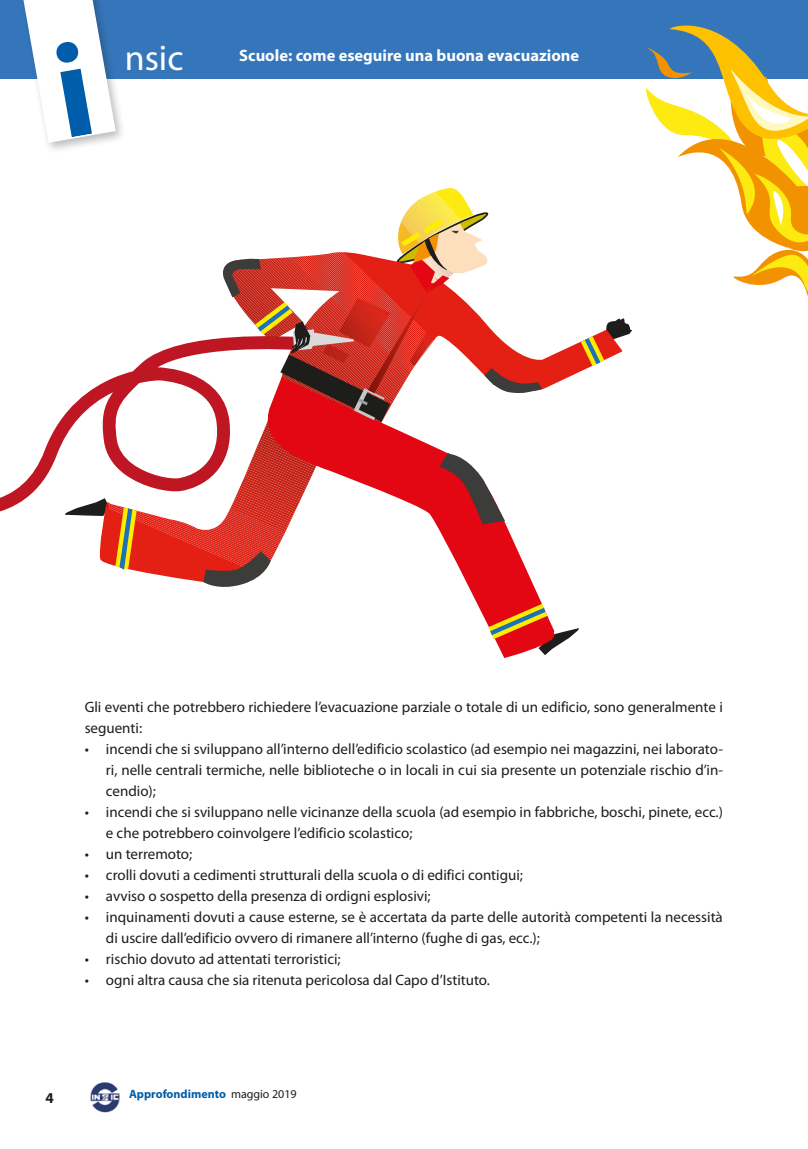
<style>
.page{position:relative;width:808px;height:1149px;background:#fff}
.page>*{position:absolute;margin:0;border:0;box-sizing:border-box;transform-origin:0 0}
.t1{font:36px "Myriad Pro";color:#fff}
.t2{font:700 16.5px "Myriad Pro";color:#fff}
.t3{font:15px/21px "Myriad Pro";color:#1d1d1b}
.t4{font:700 15px "Myriad Pro";color:#1d1d1b}
.t5{font:700 12px "Myriad Pro";color:#005da9}
.s1{font-weight:400;color:#1d1d1b}
</style>
<div class="page">
<div style="left:0;top:0;width:808px;height:78px;background:#3576bb"></div>
<div style="left:17px;top:0;width:110px;height:154px;background:#1d1d1b;opacity:.3"></div>
<img style="left:90px;top:1082px;width:30px;height:31px">
<svg style="left:640px;top:25px;width:168px;height:271px"></svg>
<svg style="left:0;top:421px;width:60px;height:91px"></svg>
<svg style="left:542px;top:341px;width:50px;height:43px;fill:#e41f13"></svg>
<svg style="left:581px;top:318px;width:51px;height:48px"></svg>
<svg style="left:471px;top:591px;width:71px;height:66px"></svg>
<svg style="left:488px;top:603px;width:91px;height:52px"></svg>
<svg style="left:60px;top:188px;width:482px;height:403px"></svg>
<svg style="left:20px;top:0;width:97px;height:144px"></svg>
<h1 class="t1" style="left:125px;top:38px;width:60px">nsic</h1>
<p class="t2" style="left:239px;top:46px;width:341px">Scuole: come eseguire una buona evacuazione</p>
<p class="t3" style="left:85px;top:696px;width:640px">Gli eventi che potrebbero richiedere l’evacuazione parziale o totale di un edificio, sono generalmente i seguenti:</p>
<p class="t3" style="left:106px;top:738px;width:618px;text-align:justify;text-indent:-21px">• incendi che si sviluppano all’interno dell’edificio scolastico (ad esempio nei magazzini, nei laborato&shy;ri, nelle centrali termiche, nelle biblioteche o in locali in cui sia presente un potenziale rischio d’in&shy;cendio);</p>
<p class="t3" style="left:106px;top:801px;width:618px;text-indent:-21px">• incendi che si sviluppano nelle vicinanze della scuola (ad esempio in fabbriche, boschi, pinete, ecc.) e che potrebbero coinvolgere l’edificio scolastico;</p>
<p class="t3" style="left:85px;top:843px;width:109px">• un terremoto;</p>
<p class="t3" style="left:85px;top:864px;width:440px">• crolli dovuti a cedimenti strutturali della scuola o di edifici contigui;</p>
<p class="t3" style="left:85px;top:885px;width:348px">• avviso o sospetto della presenza di ordigni esplosivi;</p>
<p class="t3" style="left:106px;top:906px;width:618px;text-indent:-21px">• inquinamenti dovuti a cause esterne, se è accertata da parte delle autorità competenti la necessità di uscire dall’edificio ovvero di rimanere all’interno (fughe di gas, ecc.);</p>
<p class="t3" style="left:85px;top:948px;width:258px">• rischio dovuto ad attentati terroristici;</p>
<p class="t3" style="left:85px;top:969px;width:407px">• ogni altra causa che sia ritenuta pericolosa dal Capo d’Istituto.</p>
<p class="t4" style="left:45px;top:1088px;width:10px">4</p>
<p class="t5" style="left:129px;top:1086px;width:169px">Approfondimento <span class="s1">maggio 2019</span></p>
</div>
